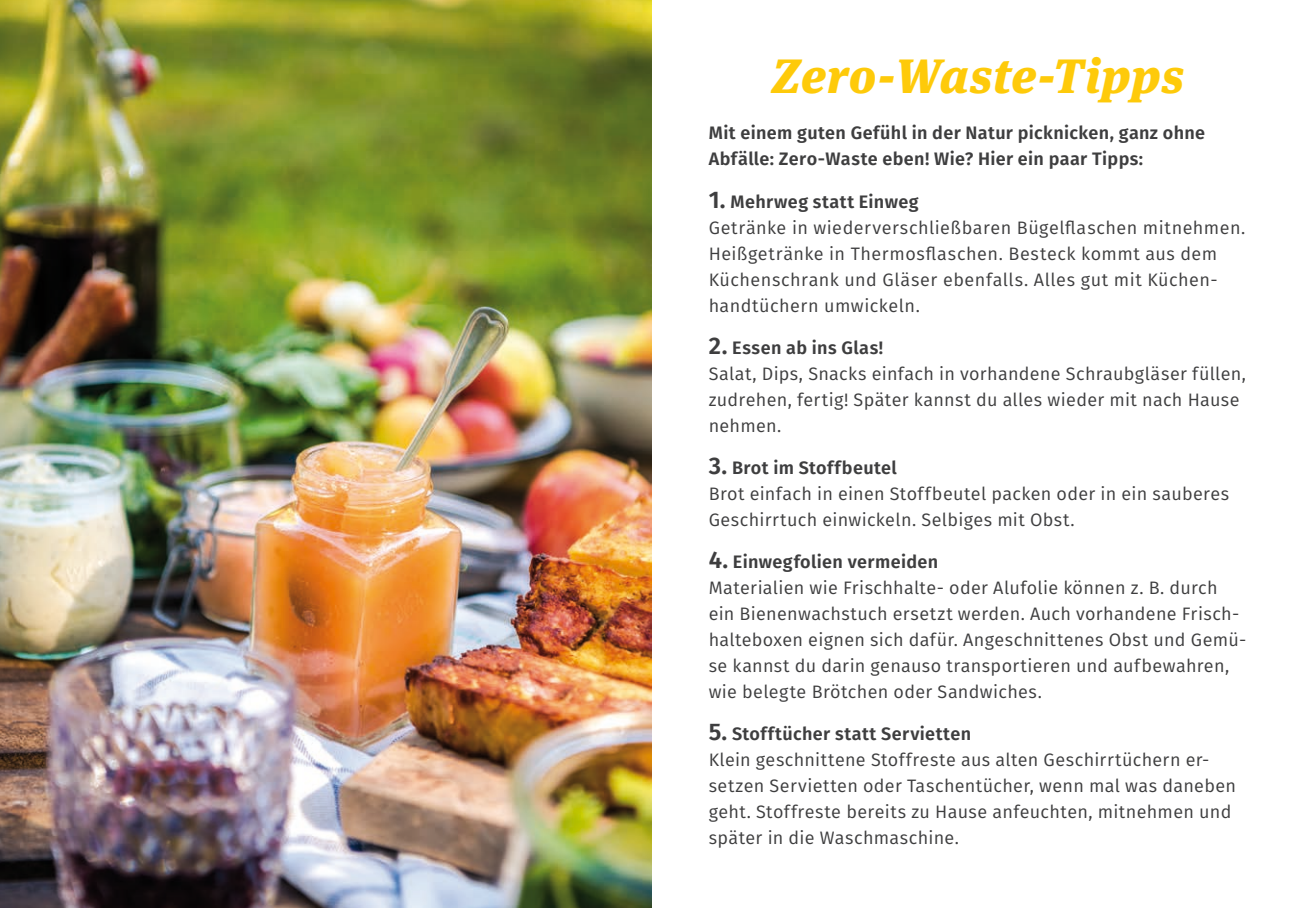
<style>
.page{position:relative;width:1304px;height:908px;background:#fff}
.page>*{position:absolute;margin:0;border:0;box-sizing:border-box;transform-origin:0 0}
.t1{font:italic 900 48px "Meta Serif OT";letter-spacing:.015em;color:#feca0a}
.t2{font:18px/26px "Fira Sans";letter-spacing:.02em;color:#3e3e3f}
.t3{font:600 18px/26px "Fira Sans";letter-spacing:.02em;color:#3e3e3f}
.s1{font-weight:600;font-size:24px}
.s2{font-weight:600}
</style>
<div class="page">
<img style="left:0;top:0;width:652px;height:907px">
<h1 class="t1" style="left:772px;top:46px;width:413px">Zero-Waste-Tipps</h1>
<p class="t3" style="left:709px;top:119px;width:498px">Mit einem guten Gefühl in der Natur picknicken, ganz ohne<br>Abfälle: Zero-Waste eben! Wie? Hier ein paar Tipps:</p>
<p class="t2" style="left:709px;top:188px;width:538px"><span class="s1">1.</span> <span class="s2">Mehrweg statt Einweg<br></span>Getränke in wiederverschließbaren Bügelflaschen mitnehmen.<br>Heißgetränke in Thermosflaschen. Besteck kommt aus dem Küchenschrank und Gläser ebenfalls. Alles gut mit Küchen&shy;handtüchern umwickeln.</p>
<p class="t2" style="left:709px;top:334px;width:539px"><span class="s1">2.</span> <span class="s2">Essen ab ins Glas!<br></span>Salat, Dips, Snacks einfach in vorhandene Schraubgläser füllen, zudrehen, fertig! Später kannst du alles wieder mit nach Hause nehmen.</p>
<p class="t2" style="left:709px;top:454px;width:522px"><span class="s1">3.</span> <span class="s2">Brot im Stoffbeutel<br></span>Brot einfach in einen Stoffbeutel packen oder in ein sauberes<br>Geschirrtuch einwickeln. Selbiges mit Obst.</p>
<p class="t2" style="left:709px;top:548px;width:539px"><span class="s1">4.</span> <span class="s2">Einwegfolien vermeiden<br></span>Materialien wie Frischhalte- oder Alufolie können z. B. durch ein Bienenwachstuch ersetzt werden. Auch vorhandene Frisch&shy;halteboxen eignen sich dafür. Angeschnittenes Obst und Gemü&shy;se kannst du darin genauso transportieren und aufbewahren, wie belegte Brötchen oder Sandwiches.</p>
<p class="t2" style="left:709px;top:720px;width:529px"><span class="s1">5.</span> <span class="s2">Stofftücher statt Servietten<br></span>Klein geschnittene Stoffreste aus alten Geschirrtüchern er&shy;setzen Servietten oder Taschentücher, wenn mal was daneben geht. Stoffreste bereits zu Hause anfeuchten, mitnehmen und später in die Waschmaschine.</p>
</div>
